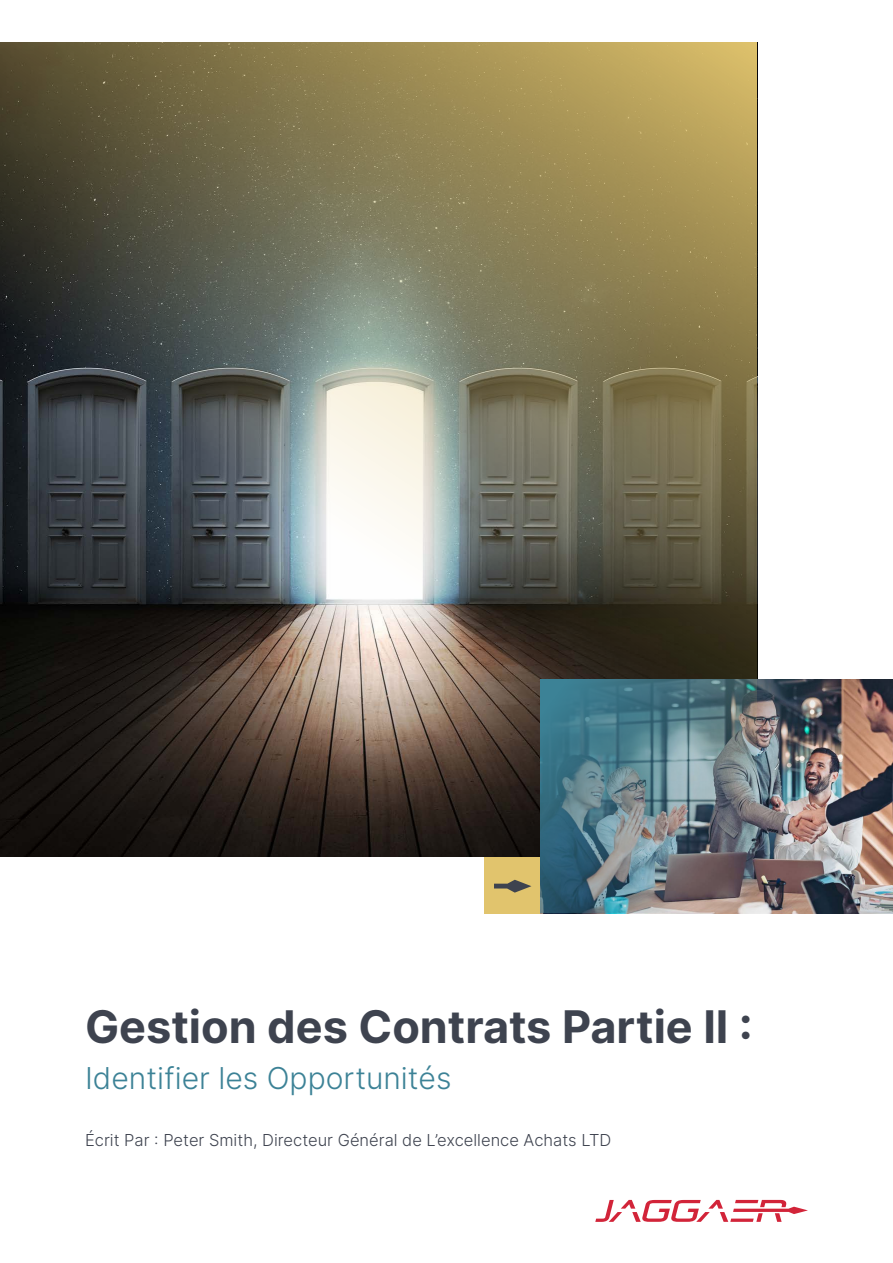
<style>
.page{position:relative;width:893px;height:1263px;background:#fff}
.page>*{position:absolute;margin:0;border:0;box-sizing:border-box;transform-origin:0 0}
.t1{font:700 45px "Inter";color:#3e434f}
.t2{font:300 30.15px "Inter";color:#3c8296}
.t3{font:300 16.5px "Inter";color:#3e434f}
</style>
<div class="page">
<div style="left:484px;top:856px;width:56px;height:57px;background:#e1c46d"></div>
<svg style="left:494px;top:880px;width:37px;height:13px"></svg>
<svg style="left:595px;top:1200px;width:213px;height:22px"></svg>
<img style="left:0;top:42px;width:757px;height:814px">
<img style="left:540px;top:679px;width:353px;height:234px">
<h1 class="t1" style="left:85px;top:993px;width:669px">Gestion des Contrats Partie II :</h1>
<h2 class="t2" style="left:85px;top:1056px;width:368px">Identifier les Opportunités</h2>
<p class="t3" style="left:85px;top:1128px;width:528px">Écrit Par : Peter Smith, Directeur Général de L’excellence Achats LTD</p>
</div>
